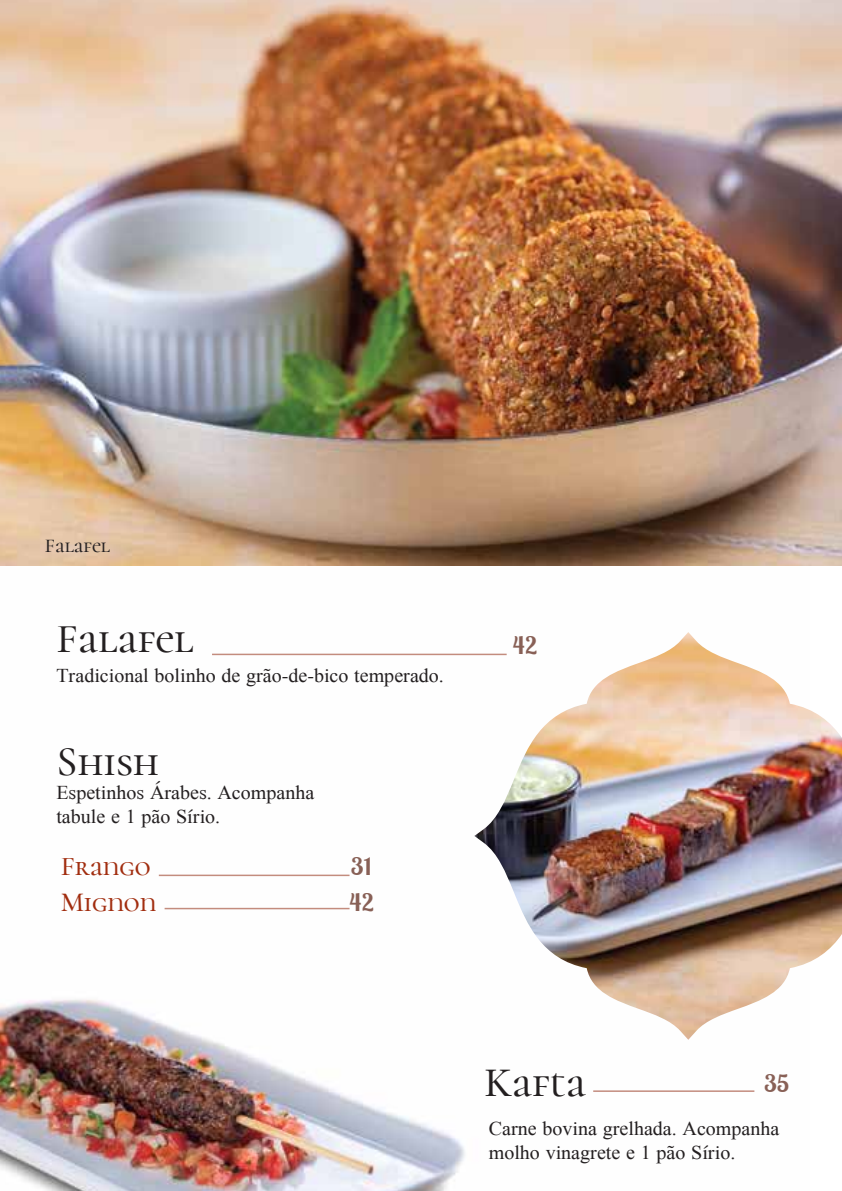
<style>
.page{position:relative;width:842px;height:1191px;background:#fff}
.page>*{position:absolute;margin:0;border:0;box-sizing:border-box;transform-origin:0 0}
.t1{font:500 42px "Cormorant Unicase";color:#231f20}
.t2{font:500 27.6px/36.4px "Cormorant Unicase";color:#a12d0f}
.t3{font:700 24px/36.4px "Lobster Two";color:#886056}
.t4{font:20px/24px "Doulos SIL";color:#231f20}
.t5{font:500 20px "Cormorant Unicase";color:#231f20}
</style>
<div class="page">
<img style="left:0;top:565px;width:809px;height:626px">
<img style="left:474px;top:632px;width:368px;height:407px">
<hr style="left:593px;top:1090px;width:161px;height:2px;background:#c38c7e">
<hr style="left:212px;top:653px;width:295px;height:2px;background:#c38c7e">
<hr style="left:159px;top:874px;width:190px;height:2px;background:#c38c7e">
<hr style="left:165px;top:907px;width:184px;height:2px;background:#c38c7e">
<img style="left:0;top:0;width:842px;height:565px">
<p class="t5" style="left:45px;top:533px;width:67px">Falafel</p>
<h1 class="t1" style="left:56px;top:613px;width:139px">Falafel</h1>
<p class="t3" style="left:513px;top:626px;width:26px">42</p>
<p class="t4" style="left:56px;top:662px;width:389px">Tradicional bolinho de grão-de-bico temperado.</p>
<h1 class="t1" style="left:56px;top:735px;width:104px">Shish</h1>
<p class="t4" style="left:56px;top:780px;width:259px">Espetinhos Árabes. Acompanha tabule e 1 pão Sírio.</p>
<h2 class="t2" style="left:61px;top:848px;width:97px">Frango<br>Mignon</h2>
<p class="t3" style="left:349px;top:848px;width:26px">31<br>42</p>
<h1 class="t1" style="left:484px;top:1057px;width:103px">Kafta</h1>
<p class="t3" style="left:764px;top:1064px;width:27px">35</p>
<p class="t4" style="left:489px;top:1116px;width:292px">Carne bovina grelhada. Acompanha molho vinagrete e 1 pão Sírio.</p>
</div>
